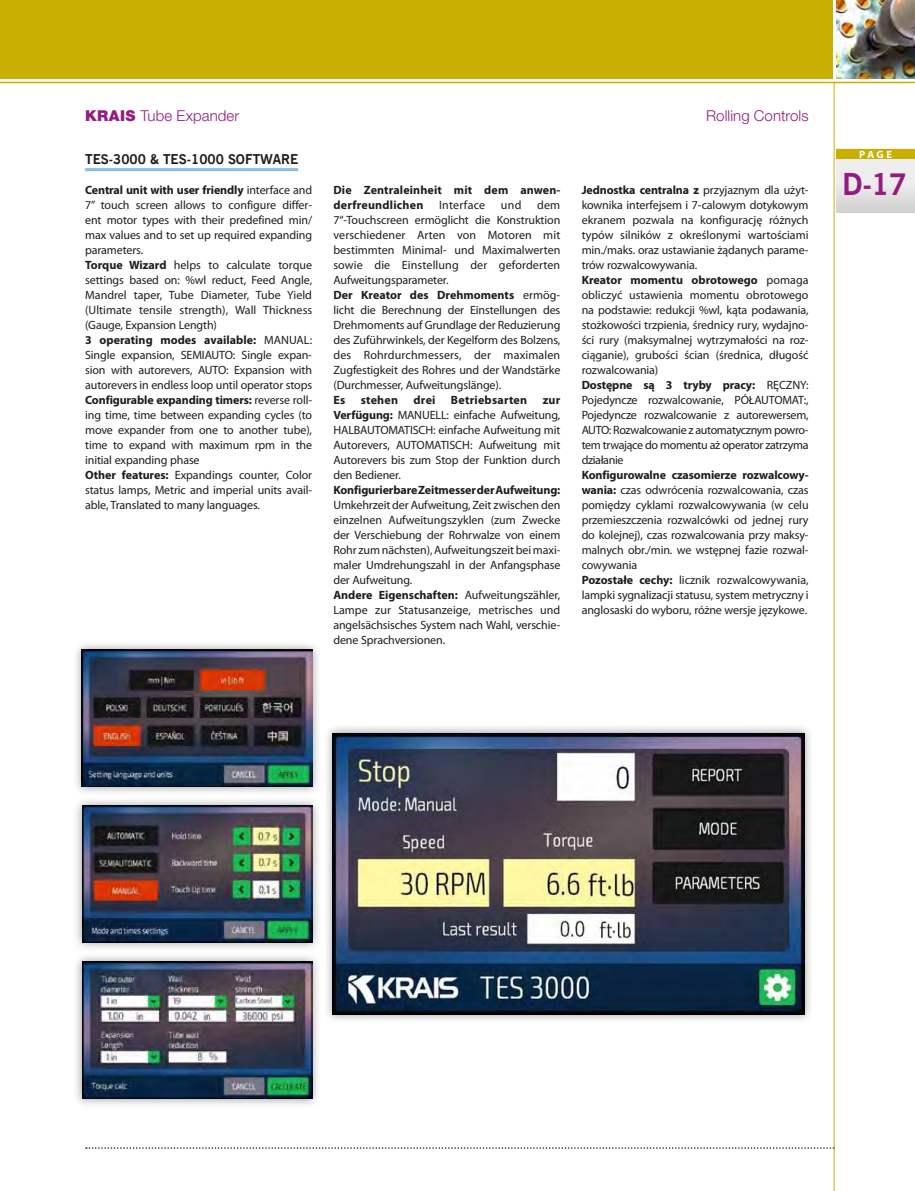
<style>
.page{position:relative;width:915px;height:1191px;background:#fff}
.page>*{position:absolute;margin:0;border:0;box-sizing:border-box;transform-origin:0 0}
.t1{font:700 30px "News Goth EU";color:#951b81}
.t2{font:300 15px "Helvetica Neue LT Pro";letter-spacing:.005em;color:#951b81}
.t3{font:700 13.5px "News Goth EU";color:#1d1d1b}
.t4{font:12px/15px "Myriad Pro";letter-spacing:-.01em;color:#1d1d1b}
.t5{font:700 12px/15px "Myriad Pro";letter-spacing:.01em;color:#1d1d1b}
.t6{font:700 12px "Myriad Pro";letter-spacing:-.01em;color:#1d1d1b}
.t7{font:12px "Myriad Pro";letter-spacing:.02em;color:#1d1d1b}
.t8{font:700 10.5px "Myriad Pro";color:#fff}
.s1{font-weight:900}
.s2{font-weight:700}
</style>
<div class="page">
<svg style="left:836px;top:158px;width:78px;height:55px;background:#e4e3e0"></svg>
<svg style="left:86px;top:1147px;width:747px;height:1px"></svg>
<div style="left:0;top:0;width:831px;height:79px;background:#c9b000"></div>
<img style="left:836px;top:0;width:78px;height:79px">
<div style="left:836px;top:149px;width:78px;height:9px;background:#c9b000"></div>
<hr style="left:833px;top:82px;width:1px;height:1109px;background:#c9b000">
<hr style="left:0;top:82px;width:914px;height:1px;background:#c9b000">
<div style="left:323px;top:723px;width:490px;height:300px;background:#1d1d1b;opacity:.45"></div>
<img style="left:332px;top:733px;width:471px;height:281px">
<div style="left:73px;top:640px;width:248px;height:156px;background:#1d1d1b;opacity:.45"></div>
<img style="left:82px;top:649px;width:230px;height:138px">
<div style="left:73px;top:796px;width:249px;height:156px;background:#1d1d1b;opacity:.45"></div>
<img style="left:82px;top:805px;width:230px;height:137px">
<div style="left:73px;top:952px;width:248px;height:156px;background:#1d1d1b;opacity:.45"></div>
<img style="left:82px;top:961px;width:230px;height:137px">
<hr style="left:85px;top:168px;width:213px;height:3px;background:#88bce7">
<p class="t2" style="left:85px;top:106px;width:156px"><span class="s1">KRAIS</span> Tube Expander</p>
<p class="t2" style="left:706px;top:106px;width:104px">Rolling Controls</p>
<p class="t3" style="left:85px;top:151px;width:214px">TES-3000 &amp; TES-1000 SOFTWARE</p>
<p class="t4" style="left:85px;top:182px;width:228px"><span class="s2">Central unit with user friendly</span> interface and 7” touch screen allows to configure differ&shy;ent motor types with their predefined min/ max values and to set up required expanding parameters.<br><span class="s2">Torque Wizard</span> helps to calculate torque settings based on: %wl reduct, Feed Angle, Mandrel taper, Tube Diameter, Tube Yield (Ultimate tensile strength), Wall Thickness (Gauge, Expansion Length)<br><span class="s2">3 operating modes available:</span> MANUAL:<br>Single expansion, SEMIAUTO: Single expan&shy;sion with autorevers, AUTO: Expansion with autorevers in endless loop until operator stops <span class="s2">Configurable expanding timers:</span> reverse roll&shy;ing time, time between expanding cycles (to move expander from one to another tube), time to expand with maximum rpm in the initial expanding phase<br><span class="s2">Other features:</span> Expandings counter, Color status lamps, Metric and imperial units avail&shy;able, Translated to many languages.</p>
<p class="t5" style="left:333px;top:182px;width:228px">Die Zentraleinheit mit dem anwen&shy;derfreundlichen</p>
<p class="t7" style="left:439px;top:197px;width:48px">Interface</p>
<p class="t4" style="left:500px;top:197px;width:22px">und</p>
<p class="t4" style="left:333px;top:197px;width:228px;text-indent:203px">dem 7“-Touchscreen ermöglicht die Konstruktion verschiedener Arten von Motoren mit bestimmten Minimal- und Maximalwerten sowie die Einstellung der geforderten Aufweitungsparameter.<br><span class="s2">Der Kreator des Drehmoments</span> ermög&shy;licht die Berechnung der Einstellungen des Drehmoments auf Grundlage der Reduzierung des Zuführwinkels, der Kegelform des Bolzens, des Rohrdurchmessers, der maximalen Zugfestigkeit des Rohres und der Wandstärke (Durchmesser, Aufweitungslänge).</p>
<p class="t5" style="left:333px;top:392px;width:13px">Es</p>
<p class="t5" style="left:360px;top:392px;width:39px">stehen</p>
<p class="t5" style="left:413px;top:392px;width:23px">drei</p>
<p class="t5" style="left:451px;top:392px;width:78px">Betriebsarten</p>
<p class="t4" style="left:333px;top:392px;width:228px;text-align:justify;text-indent:209px"><span class="s2">zur Verfügung:</span> MANUELL: einfache Aufweitung, HALBAUTOMATISCH: einfache Aufweitung mit Autorevers, AUTOMATISCH: Aufweitung mit Autorevers bis zum Stop der Funktion durch den Bediener.</p>
<p class="t6" style="left:333px;top:482px;width:228px">Konfigurierbare Zeitmesser der Aufweitung:</p>
<p class="t4" style="left:333px;top:497px;width:228px">Umkehrzeit der Aufweitung, Zeit zwischen den einzelnen Aufweitungszyklen (zum Zwecke der Verschiebung der Rohrwalze von einem Rohr zum nächsten), Aufweitungszeit bei maxi&shy;maler Umdrehungszahl in der Anfangsphase der Aufweitung.<br><span class="s2">Andere Eigenschaften:</span> Aufweitungszähler, Lampe zur Statusanzeige, metrisches und angelsächsisches System nach Wahl, verschie&shy;dene Sprachversionen.</p>
<p class="t4" style="left:581px;top:182px;width:228px"><span class="s2">Jednostka centralna z</span> przyjaznym dla użyt&shy;kownika interfejsem i 7-calowym dotykowym ekranem pozwala na konfigurację różnych typów silników z określonymi wartościami min./maks. oraz ustawianie żądanych parame&shy;trów rozwalcowywania.<br><span class="s2">Kreator momentu obrotowego</span> pomaga obliczyć ustawienia momentu obrotowego na podstawie: redukcji %wl, kąta podawania, stożkowości trzpienia, średnicy rury, wydajno&shy;ści rury (maksymalnej wytrzymałości na roz&shy;ciąganie), grubości ścian (średnica, długość rozwalcowania)<br><span class="s2">Dostępne są 3 tryby pracy:</span> RĘCZNY:<br>Pojedyncze rozwalcowanie, PÓŁAUTOMAT:, Pojedyncze rozwalcowanie z autorewersem, AUTO: Rozwalcowanie z automatycznym powro&shy;tem trwające do momentu aż operator zatrzyma działanie</p>
<p class="t4" style="left:581px;top:467px;width:228px"><span class="s2">Konfigurowalne czasomierze rozwalcowy&shy;wania:</span> czas odwrócenia rozwalcowania, czas pomiędzy cyklami rozwalcowywania (w celu przemieszczenia rozwalcówki od jednej rury do kolejnej), czas rozwalcowania przy maksy&shy;malnych obr./min. we wstępnej fazie rozwal&shy;cowywania<br><span class="s2">Pozostałe cechy:</span> licznik rozwalcowywania, lampki sygnalizacji statusu, system metryczny i anglosaski do wyboru, różne wersje językowe.</p>
<p class="t8" style="left:859px;top:147px;width:34px">PAGE</p>
<h1 class="t1" style="left:841px;top:165px;width:66px">D-17</h1>
</div>
